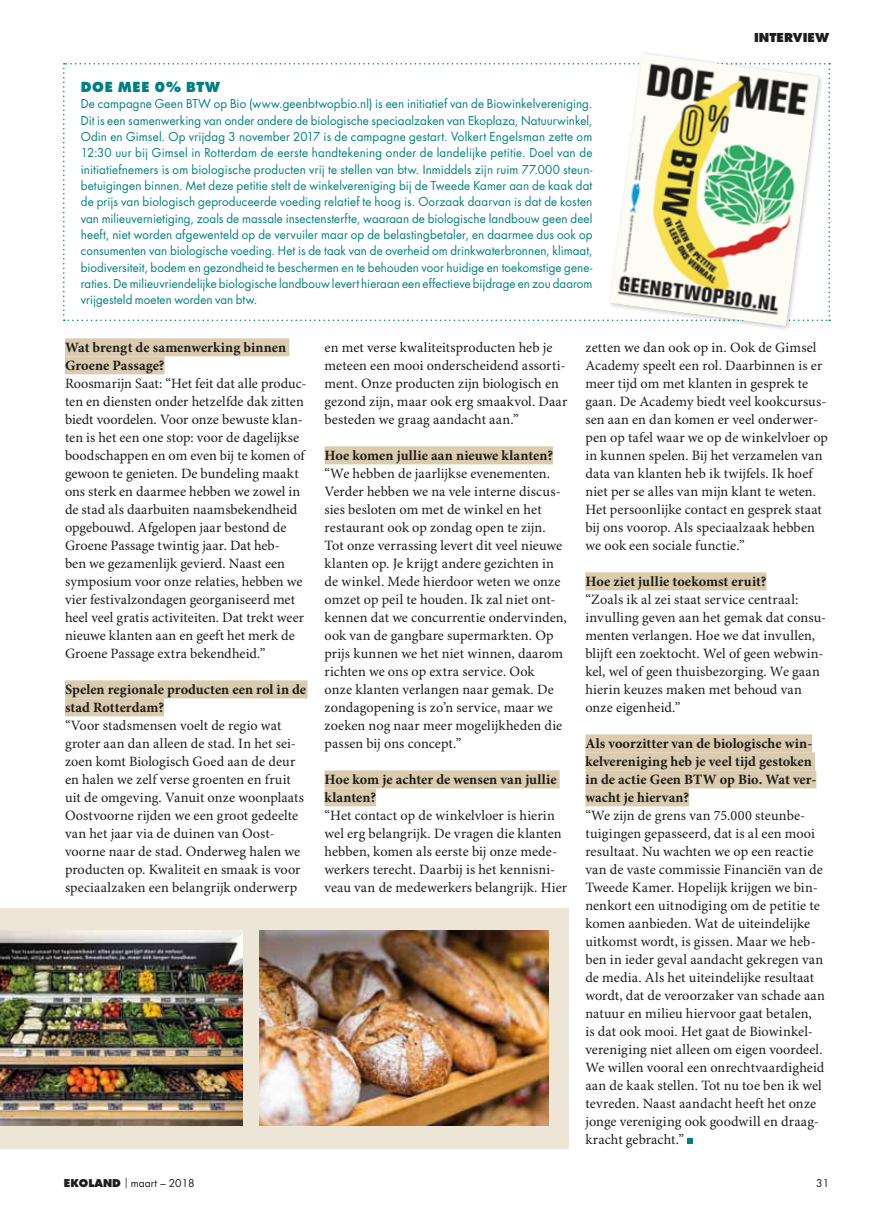
<style>
.page{position:relative;width:893px;height:1212px;background:#fff}
.page>*{position:absolute;margin:0;border:0;box-sizing:border-box;transform-origin:0 0}
.t1{font:14.25px/18px "Minion Pro";letter-spacing:.005em;color:#1d1d1b}
.t2{font:700 14.25px/18px "Minion Pro";color:#1d1d1b}
.t3{font:800 13.5px "Futura Std";color:#008082}
.t4{font:12px/16.4px "Futura Std";letter-spacing:.005em;color:#008082;text-align:justify}
.t5{font:800 12px "Futura Std";color:#1d1d1b}
.t6{font:10.5px "Futura Std";color:#1d1d1b}
.s1{font-weight:800}
.s2{font-weight:500}
</style>
<div class="page">
<div style="left:0;top:908px;width:568px;height:240px;background:#ede5d6"></div>
<svg style="left:63px;top:63px;width:767px;height:258px"></svg>
<img style="left:259px;top:930px;width:289px;height:196px">
<img style="left:0;top:930px;width:242px;height:196px">
<div style="left:65px;top:338px;width:224px;height:18px;background:#dbccaf"></div>
<div style="left:65px;top:356px;width:100px;height:18px;background:#dbccaf"></div>
<div style="left:65px;top:680px;width:243px;height:18px;background:#dbccaf"></div>
<div style="left:65px;top:698px;width:99px;height:18px;background:#dbccaf"></div>
<div style="left:607px;top:51px;width:217px;height:280px;background:#fff"></div>
<img style="left:610px;top:54px;width:208px;height:272px">
<div style="left:325px;top:446px;width:228px;height:18px;background:#dbccaf"></div>
<div style="left:325px;top:770px;width:235px;height:18px;background:#dbccaf"></div>
<div style="left:325px;top:788px;width:51px;height:18px;background:#dbccaf"></div>
<div style="left:585px;top:572px;width:181px;height:18px;background:#dbccaf"></div>
<div style="left:585px;top:734px;width:227px;height:18px;background:#dbccaf"></div>
<div style="left:585px;top:752px;width:230px;height:18px;background:#dbccaf"></div>
<div style="left:585px;top:770px;width:231px;height:18px;background:#dbccaf"></div>
<div style="left:585px;top:788px;width:104px;height:18px;background:#dbccaf"></div>
<svg style="left:687px;top:1139px;width:5px;height:5px"></svg>
<p class="t5" style="left:754px;top:30px;width:77px">INTERVIEW</p>
<p class="t3" style="left:81px;top:78px;width:129px">DOE MEE 0% BTW</p>
<p class="t4" style="left:81px;top:96px;width:513px">De campagne Geen BTW op Bio (www.geenbtwopbio.nl) is een initiatief van de Biowinkelvereniging.<br>Dit is een samenwerking van onder andere de biologische speciaalzaken van Ekoplaza, Natuurwinkel, Odin en Gimsel. Op vrijdag 3 november 2017 is de campagne gestart. Volkert Engelsman zette om 12:30 uur bij Gimsel in Rotterdam de eerste handtekening onder de landelijke petitie. Doel van de initiatiefnemers is om biologische producten vrij te stellen van btw. Inmiddels zijn ruim 77.000 steun&shy;betuigingen binnen. Met deze petitie stelt de winkelvereniging bij de Tweede Kamer aan de kaak dat de prijs van biologisch geproduceerde voeding relatief te hoog is. Oorzaak daarvan is dat de kosten van milieuvernietiging, zoals de massale insectensterfte, waaraan de biologische landbouw geen deel heeft, niet worden afgewenteld op de vervuiler maar op de belastingbetaler, en daarmee dus ook op consumenten van biologische voeding. Het is de taak van de overheid om drinkwaterbronnen, klimaat, biodiversiteit, bodem en gezondheid te beschermen en te behouden voor huidige en toekomstige gene&shy;raties. De milieuvriendelijke biologische landbouw levert hieraan een effectieve bijdrage en zou daarom vrijgesteld moeten worden van btw.</p>
<p class="t2" style="left:65px;top:339px;width:223px">Wat brengt de samenwerking binnen<br>Groene Passage?</p>
<p class="t1" style="left:65px;top:375px;width:243px">Roosmarijn Saat: “Het feit dat alle produc&shy;ten en diensten onder hetzelfde dak zitten biedt voordelen. Voor onze bewuste klan&shy;ten is het een one stop: voor de dagelijkse boodschappen en om even bij te komen of gewoon te genieten. De bundeling maakt ons sterk en daarmee hebben we zowel in de stad als daarbuiten naamsbekendheid opgebouwd. Afgelopen jaar bestond de Groene Passage twintig jaar. Dat heb-<br>ben we gezamenlijk gevierd. Naast een symposium voor onze relaties, hebben we vier festivalzondagen georganiseerd met heel veel gratis activiteiten. Dat trekt weer nieuwe klanten aan en geeft het merk de Groene Passage extra bekendheid.”</p>
<p class="t2" style="left:65px;top:681px;width:243px">Spelen regionale producten een rol in de stad Rotterdam?</p>
<p class="t1" style="left:65px;top:717px;width:240px">“Voor stadsmensen voelt de regio wat groter aan dan alleen de stad. In het sei&shy;zoen komt Biologisch Goed aan de deur en halen we zelf verse groenten en fruit uit de omgeving. Vanuit onze woonplaats Oostvoorne rijden we een groot gedeelte van het jaar via de duinen van Oost&shy;voorne naar de stad. Onderweg halen we producten op. Kwaliteit en smaak is voor speciaalzaken een belangrijk onderwerp</p>
<p class="t1" style="left:325px;top:339px;width:244px">en met verse kwaliteitsproducten heb je meteen een mooi onderscheidend assorti&shy;ment. Onze producten zijn biologisch en gezond zijn, maar ook erg smaakvol. Daar besteden we graag aandacht aan.”</p>
<p class="t2" style="left:325px;top:447px;width:230px">Hoe komen jullie aan nieuwe klanten?</p>
<p class="t1" style="left:325px;top:465px;width:244px">“We hebben de jaarlijkse evenementen.<br>Verder hebben we na vele interne discus&shy;sies besloten om met de winkel en het restaurant ook op zondag open te zijn.<br>Tot onze verrassing levert dit veel nieuwe klanten op. Je krijgt andere gezichten in de winkel. Mede hierdoor weten we onze omzet op peil te houden. Ik zal niet ont&shy;kennen dat we concurrentie ondervinden, ook van de gangbare supermarkten. Op prijs kunnen we het niet winnen, daarom richten we ons op extra service. Ook<br>onze klanten verlangen naar gemak. De zondagopening is zo’n service, maar we zoeken nog naar meer mogelijkheden die passen bij ons concept.”</p>
<p class="t2" style="left:325px;top:771px;width:233px">Hoe kom je achter de wensen van jullie klanten?</p>
<p class="t1" style="left:325px;top:807px;width:244px">“Het contact op de winkelvloer is hierin wel erg belangrijk. De vragen die klanten hebben, komen als eerste bij onze mede&shy;werkers terecht. Daarbij is het kennisni&shy;veau van de medewerkers belangrijk. Hier</p>
<p class="t1" style="left:585px;top:339px;width:244px">zetten we dan ook op in. Ook de Gimsel Academy speelt een rol. Daarbinnen is er meer tijd om met klanten in gesprek te gaan. De Academy biedt veel kookcursus&shy;sen aan en dan komen er veel onderwer&shy;pen op tafel waar we op de winkelvloer op in kunnen spelen. Bij het verzamelen van data van klanten heb ik twijfels. Ik hoef niet per se alles van mijn klant te weten.<br>Het persoonlijke contact en gesprek staat bij ons voorop. Als speciaalzaak hebben we ook een sociale functie.”</p>
<p class="t2" style="left:585px;top:573px;width:183px">Hoe ziet jullie toekomst eruit?</p>
<p class="t1" style="left:585px;top:591px;width:242px">“Zoals ik al zei staat service centraal: invulling geven aan het gemak dat consu&shy;menten verlangen. Hoe we dat invullen, blijft een zoektocht. Wel of geen webwin&shy;kel, wel of geen thuisbezorging. We gaan hierin keuzes maken met behoud van onze eigenheid.”</p>
<p class="t2" style="left:585px;top:735px;width:232px">Als voorzitter van de biologische win&shy;kelvereniging heb je veel tijd gestoken in de actie Geen BTW op Bio. Wat ver&shy;wacht je hiervan?</p>
<p class="t1" style="left:585px;top:807px;width:241px">“We zijn de grens van 75.000 steunbe&shy;tuigingen gepasseerd, dat is al een mooi resultaat. Nu wachten we op een reactie van de vaste commissie Financiën van de Tweede Kamer. Hopelijk krijgen we bin&shy;nenkort een uitnodiging om de petitie te komen aanbieden. Wat de uiteindelijke uitkomst wordt, is gissen. Maar we heb&shy;ben in ieder geval aandacht gekregen van de media. Als het uiteindelijke resultaat wordt, dat de veroorzaker van schade aan natuur en milieu hiervoor gaat betalen,<br>is dat ook mooi. Het gaat de Biowinkel&shy;vereniging niet alleen om eigen voordeel.<br>We willen vooral een onrechtvaardigheid aan de kaak stellen. Tot nu toe ben ik wel tevreden. Naast aandacht heeft het onze jonge vereniging ook goodwill en draag&shy;kracht gebracht.”</p>
<p class="t6" style="left:64px;top:1176px;width:132px"><span class="s1">EKOLAND</span> <span class="s2">|</span> maart – 2018</p>
<p class="t6" style="left:816px;top:1176px;width:14px">31</p>
</div>
